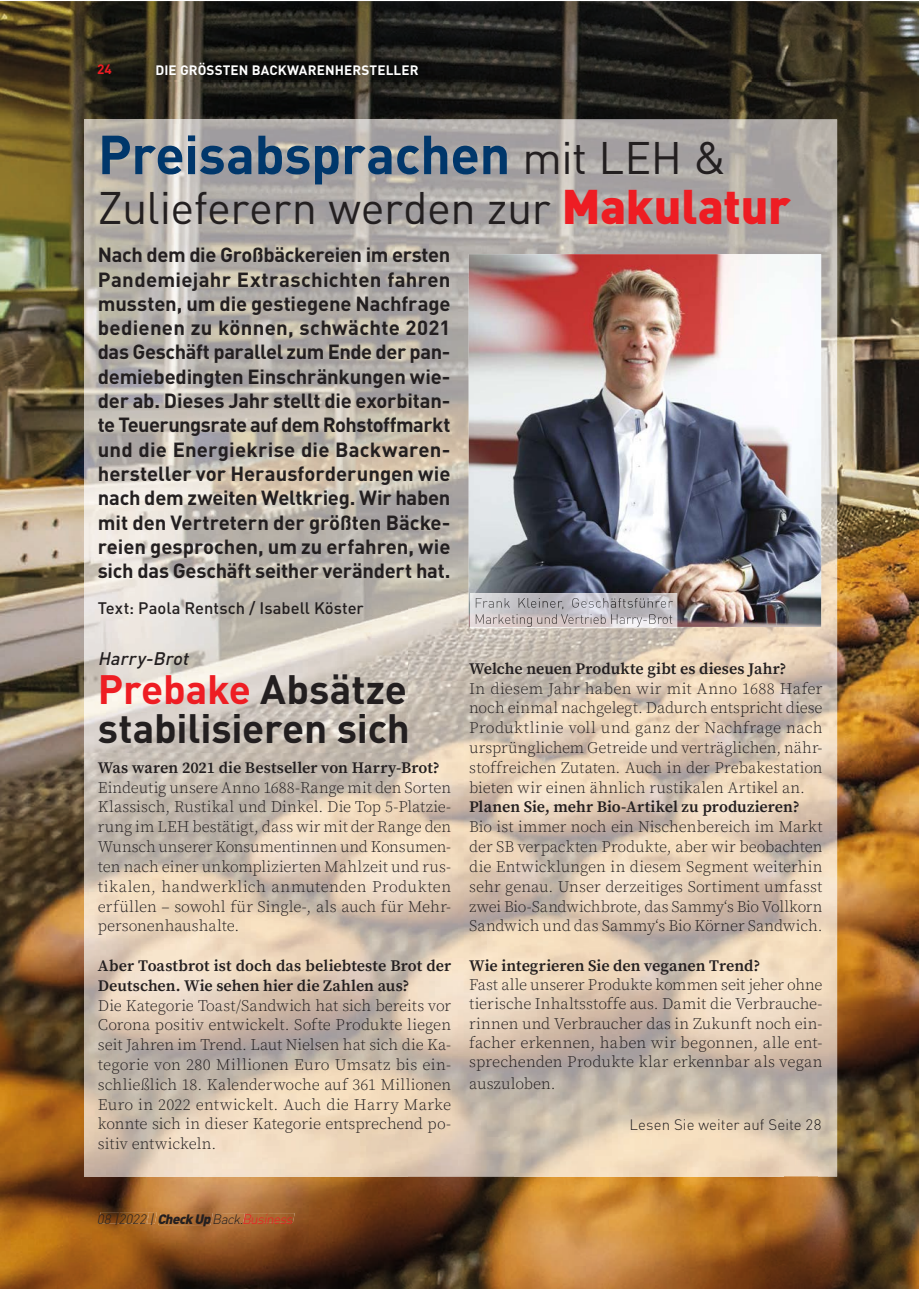
<style>
.page{position:relative;width:919px;height:1289px;background:#fff}
.page>*{position:absolute;margin:0;border:0;box-sizing:border-box;transform-origin:0 0}
.t1{font:700 54px "DIN Pro";letter-spacing:-.01em;color:#00376b}
.t2{font:45px "DIN Pro";color:#231f20}
.t3{font:700 40.5px/39px "DIN Pro";letter-spacing:-.005em;color:#231f20}
.t4{font:700 20.25px/24.3px "DIN Pro";letter-spacing:-.005em;color:#231f20;text-align:justify}
.t5{font:italic 500 18px "DIN Pro";color:#231f20}
.t6{font:500 16.5px "DIN Pro";color:#231f20}
.t7{font:300 16.05px/19.8px "Source Serif Pro";color:#231f20;text-align:justify}
.t8{font:600 16.05px/19.8px "Source Serif Pro";color:#231f20}
.t9{font:300 15px "DIN Pro";letter-spacing:.005em;color:#231f20}
.t10{font:700 13.5px "DIN Pro";letter-spacing:.01em;color:#fff}
.t11{font:italic 300 13.5px "DIN Pro";color:#231f20}
.t12{font:700 13.5px "DIN Pro";color:#ee1d23}
.s1{font-weight:400;font-size:45px;color:#231f20}
.s2{font-weight:900;font-size:48px;color:#ee1d23}
.s3{color:#ee1d23}
.s4{font-weight:900}
</style>
<div class="page">
<img style="left:0;top:1px;width:918px;height:160px">
<img style="left:0;top:161px;width:101px;height:1127px">
<img style="left:817px;top:161px;width:101px;height:1127px">
<img style="left:101px;top:1176px;width:716px;height:112px">
<img style="left:99px;top:1212px;width:48px;height:11px">
<svg style="left:147px;top:1212px;width:10px;height:11px"></svg>
<img style="left:159px;top:1212px;width:54px;height:12px">
<img style="left:215px;top:1213px;width:30px;height:9px">
<img style="left:245px;top:1213px;width:50px;height:9px">
<img style="left:98px;top:81px;width:723px;height:1px">
<svg style="left:99px;top:64px;width:13px;height:10px"></svg>
<img style="left:84px;top:119px;width:322px;height:1057px">
<img style="left:406px;top:119px;width:431px;height:158px">
<img style="left:406px;top:277px;width:108px;height:899px">
<img style="left:783px;top:277px;width:54px;height:899px">
<img style="left:514px;top:627px;width:269px;height:549px">
<img style="left:468px;top:254px;width:353px;height:373px">
<img style="left:470px;top:593px;width:207px;height:35px">
<img style="left:475px;top:598px;width:198px;height:11px">
<img style="left:475px;top:627px;width:197px;height:1px">
<img style="left:475px;top:614px;width:197px;height:13px">
<p class="t12" style="left:97px;top:60px;width:16px">24</p>
<p class="t10" style="left:155px;top:60px;width:265px">DIE GRÖSSTEN BACKWARENHERSTELLER</p>
<h1 class="t1" style="left:98px;top:118px;width:630px">Preisabsprachen <span class="s1">mit LEH &amp;</span></h1>
<h2 class="t2" style="left:98px;top:177px;width:694px">Zulieferern werden zur <span class="s2">Makulatur</span></h2>
<p class="t4" style="left:98px;top:242px;width:354px">Nach dem die Großbäckereien im ersten Pandemiejahr Extraschichten fahren mussten, um die gestiegene Nachfrage bedienen zu können, schwächte 2021 das Geschäft parallel zum Ende der pan&shy;demiebedingten Einschränkungen wie&shy;der ab. Dieses Jahr stellt die exorbitan&shy;te Teuerungsrate auf dem Rohstoffmarkt und die Energiekrise die Backwaren&shy;hersteller vor Herausforderungen wie nach dem zweiten Weltkrieg. Wir haben mit den Vertretern der größten Bäcke&shy;reien gesprochen, um zu erfahren, wie sich das Geschäft seither verändert hat.</p>
<p class="t6" style="left:98px;top:597px;width:267px">Text: Paola Rentsch / Isabell Köster</p>
<p class="t5" style="left:98px;top:646px;width:96px">Harry-Brot</p>
<h3 class="t3" style="left:98px;top:668px;width:313px"><span class="s3">Prebake</span> Absätze stabilisieren sich</h3>
<p class="t8" style="left:98px;top:758px;width:343px">Was waren 2021 die Bestseller von Harry-Brot?</p>
<p class="t7" style="left:98px;top:778px;width:355px">Eindeutig unsere Anno 1688-Range mit den Sorten Klassisch, Rustikal und Dinkel. Die Top 5-Platzie&shy;rung im LEH bestätigt, dass wir mit der Range den Wunsch unserer Konsumentinnen und Konsumen&shy;ten nach einer unkomplizierten Mahlzeit und rus&shy;tikalen, handwerklich anmutenden Produkten erfüllen – sowohl für Single-, als auch für Mehr&shy;personenhaushalte.</p>
<p class="t8" style="left:98px;top:956px;width:355px">Aber Toastbrot ist doch das beliebteste Brot der<br>Deutschen. Wie sehen hier die Zahlen aus?</p>
<p class="t7" style="left:98px;top:995px;width:355px">Die Kategorie Toast/Sandwich hat sich bereits vor Corona positiv entwickelt. Softe Produkte liegen seit Jahren im Trend. Laut Nielsen hat sich die Ka&shy;tegorie von 280 Millionen Euro Umsatz bis ein&shy;schließlich 18. Kalenderwoche auf 361 Millionen Euro in 2022 entwickelt. Auch die Harry Marke konnte sich in dieser Kategorie entsprechend po&shy;sitiv entwickeln.</p>
<p class="t8" style="left:469px;top:659px;width:319px">Welche neuen Produkte gibt es dieses Jahr?</p>
<p class="t7" style="left:469px;top:679px;width:355px">In diesem Jahr haben wir mit Anno 1688 Hafer noch einmal nachgelegt. Dadurch entspricht diese Produktlinie voll und ganz der Nachfrage nach ursprünglichem Getreide und verträglichen, nähr&shy;stoffreichen Zutaten. Auch in der Prebakestation bieten wir einen ähnlich rustikalen Artikel an.</p>
<p class="t8" style="left:469px;top:797px;width:332px">Planen Sie, mehr Bio-Artikel zu produzieren?</p>
<p class="t7" style="left:469px;top:817px;width:355px">Bio ist immer noch ein Nischenbereich im Markt der SB verpackten Produkte, aber wir beobachten die Entwicklungen in diesem Segment weiterhin sehr genau. Unser derzeitiges Sortiment umfasst zwei Bio-Sandwichbrote, das Sammy‘s Bio Vollkorn Sandwich und das Sammy‘s Bio Körner Sandwich.</p>
<p class="t8" style="left:469px;top:956px;width:293px">Wie integrieren Sie den veganen Trend?</p>
<p class="t7" style="left:469px;top:975px;width:355px;line-height:19.2px">Fast alle unserer Produkte kommen seit jeher ohne tierische Inhaltsstoffe aus. Damit die Verbrauche&shy;rinnen und Verbraucher das in Zukunft noch ein&shy;facher erkennen, haben wir begonnen, alle ent&shy;sprechenden Produkte klar erkennbar als vegan</p>
<p class="t7" style="left:469px;top:1074px;width:88px">auszuloben.</p>
<p class="t9" style="left:629px;top:1114px;width:193px">Lesen Sie weiter auf Seite 28</p>
<p class="t11" style="left:97px;top:1210px;width:201px">08 |2022 |<span class="s4">CheckUp</span>Back.<span class="s3">Business</span></p>
</div>
